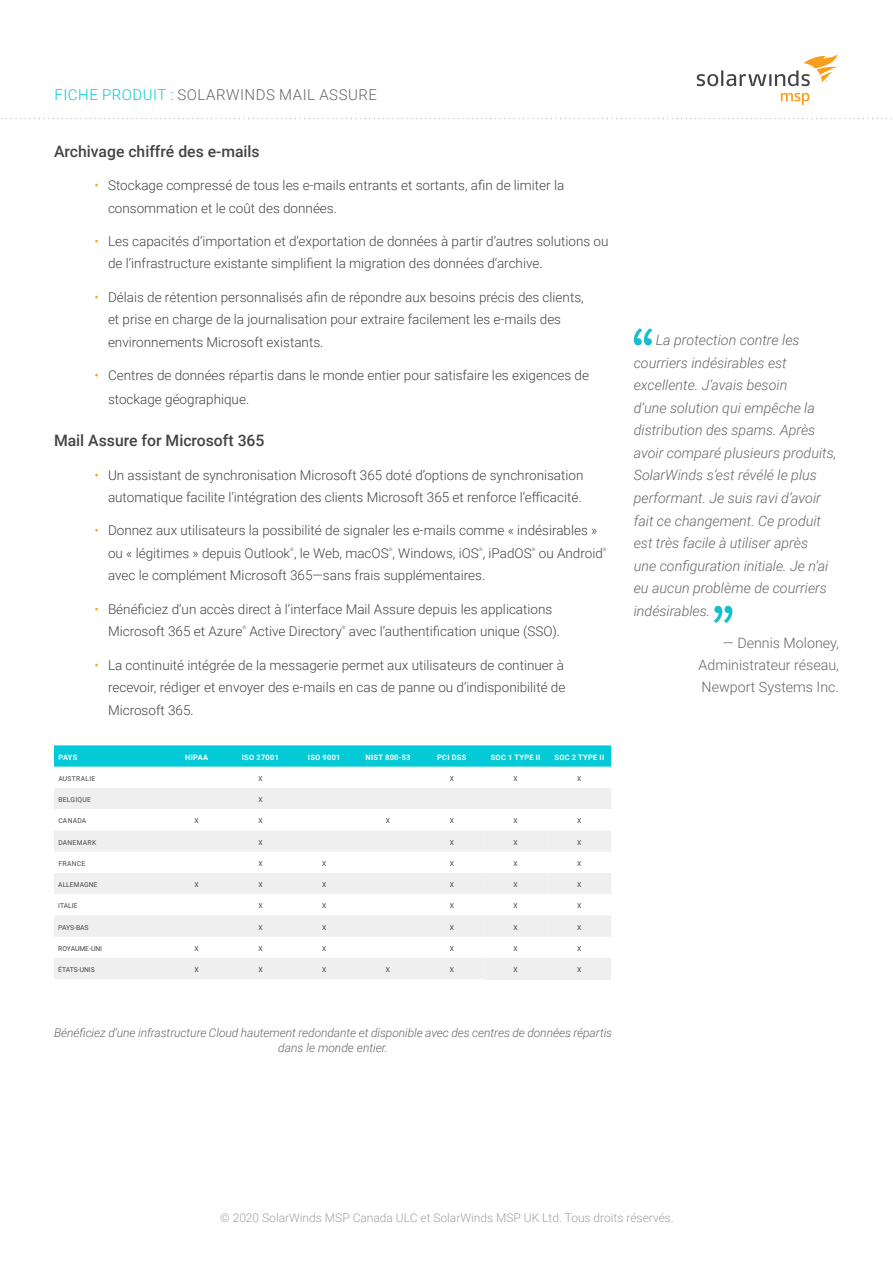
<style>
.page{position:relative;width:893px;height:1263px;background:#fff}
.page>*{position:absolute;margin:0;border:0;box-sizing:border-box;transform-origin:0 0}
.t1{font:500 15.75px "Roboto";color:#444}
.t2{font:300 15px "Roboto";letter-spacing:.035em;color:#666}
.t3{font:italic 300 14.25px/22.5px "Roboto";color:#666}
.t4{font:300 14.25px/21.8px "Roboto";color:#666;text-align:justify}
.t5{font:300 13.5px/22.5px "Roboto";color:#444}
.t6{font:italic 300 12px/15px "Roboto";letter-spacing:-.005em;color:#666;text-align:center}
.t7{font:300 12px "Roboto";color:#a1a1a1}
.t8{font:700 7.5px "Roboto";letter-spacing:.035em;color:#fff}
.t9{font:6.75px "Roboto";letter-spacing:.01em;color:#444}
.t10{font:6.75px "Roboto";letter-spacing:.04em;color:#444}
.t11{font:6.75px "Roboto";letter-spacing:.035em;color:#444}
.t12{font:300 4.8px "Roboto";color:#444}
.s1{color:#04c9d7}
.s2{color:#f99d1c}
</style>
<div class="page">
<svg style="left:54px;top:745px;width:557px;height:22px;background:#0ccad8"></svg>
<svg style="left:54px;top:788px;width:557px;height:149px;fill:#efeff0"></svg>
<svg style="left:484px;top:830px;width:127px;height:107px"></svg>
<div style="left:54px;top:958px;width:430px;height:21px;background:#efeff0"></div>
<div style="left:484px;top:958px;width:63px;height:21px;background:#efeff0"></div>
<div style="left:547px;top:958px;width:64px;height:21px;background:#efeff0"></div>
<svg style="left:634px;top:328px;width:18px;height:17px"></svg>
<svg style="left:714px;top:606px;width:18px;height:17px"></svg>
<svg style="left:1px;top:118px;width:891px;height:1px"></svg>
<svg style="left:781px;top:93px;width:28px;height:12px"></svg>
<svg style="left:697px;top:54px;width:141px;height:32px"></svg>
<p class="t2" style="left:54px;top:84px;width:324px"><span class="s1">FICHE PRODUIT :</span> SOLARWINDS MAIL ASSURE</p>
<p class="t1" style="left:54px;top:140px;width:207px">Archivage chiffré des e-mails</p>
<p class="t5" style="left:108px;top:174px;width:458px;text-indent:-14px"><span class="s2">•</span> Stockage compressé de tous les e-mails entrants et sortants, afin de limiter la consommation et le coût des données.</p>
<p class="t5" style="left:108px;top:229px;width:502px;text-indent:-14px"><span class="s2">•</span> Les capacités d’importation et d’exportation de données à partir d’autres solutions ou de l’infrastructure existante simplifient la migration des données d’archive.</p>
<p class="t5" style="left:108px;top:285px;width:477px;text-indent:-14px"><span class="s2">•</span> Délais de rétention personnalisés afin de répondre aux besoins précis des clients, et prise en charge de la journalisation pour extraire facilement les e-mails des environnements Microsoft existants.</p>
<p class="t5" style="left:108px;top:363px;width:483px;line-height:24px;text-indent:-14px"><span class="s2">•</span> Centres de données répartis dans le monde entier pour satisfaire les exigences de stockage géographique.</p>
<p class="t1" style="left:54px;top:430px;width:212px">Mail Assure for Microsoft 365</p>
<p class="t5" style="left:94px;top:463px;width:490px;text-align:right"><span class="s2">•</span> Un assistant de synchronisation Microsoft 365 doté d’options de synchronisation automatique facilite l’intégration des clients Microsoft 365 et renforce l’efficacité.</p>
<p class="t5" style="left:108px;top:519px;width:491px;text-indent:-14px"><span class="s2">•</span> Donnez aux utilisateurs la possibilité de signaler les e-mails comme « indésirables » ou « légitimes » depuis Outlook , le Web, macOS , Windows, iOS , iPadOS</p>
<p class="t12" style="left:290px;top:545px;width:5px">®</p>
<p class="t12" style="left:389px;top:545px;width:5px">®</p>
<p class="t12" style="left:479px;top:545px;width:5px">®</p>
<p class="t12" style="left:532px;top:545px;width:5px">®</p>
<p class="t5" style="left:539px;top:541px;width:66px">ou Android</p>
<p class="t12" style="left:603px;top:545px;width:5px">®</p>
<p class="t5" style="left:108px;top:564px;width:379px">avec le complément Microsoft 365—sans frais supplémentaires.</p>
<p class="t5" style="left:108px;top:597px;width:446px;text-indent:-14px"><span class="s2">•</span> Bénéficiez d’un accès direct à l’interface Mail Assure depuis les applications<br>Microsoft 365 et Azure</p>
<p class="t12" style="left:242px;top:624px;width:5px">®</p>
<p class="t5" style="left:249px;top:620px;width:94px">Active Directory</p>
<p class="t12" style="left:342px;top:624px;width:5px">®</p>
<p class="t5" style="left:349px;top:620px;width:213px">avec l’authentification unique (SSO).</p>
<p class="t5" style="left:108px;top:653px;width:459px;text-align:justify;text-indent:-14px"><span class="s2">•</span> La continuité intégrée de la messagerie permet aux utilisateurs de continuer à recevoir, rédiger et envoyer des e-mails en cas de panne ou d’indisponibilité de Microsoft 365.</p>
<p class="t8" style="left:58px;top:752px;width:20px">PAYS</p>
<p class="t8" style="left:185px;top:752px;width:24px">HIPAA</p>
<p class="t8" style="left:242px;top:752px;width:39px">ISO 27001</p>
<p class="t8" style="left:308px;top:752px;width:34px">ISO 9001</p>
<p class="t8" style="left:365px;top:752px;width:47px">NIST 800-53</p>
<p class="t8" style="left:437px;top:752px;width:31px">PCI DSS</p>
<p class="t8" style="left:491px;top:752px;width:51px">SOC 1 TYPE II</p>
<p class="t8" style="left:554px;top:752px;width:51px">SOC 2 TYPE II</p>
<p class="t10" style="left:58px;top:774px;width:38px">AUSTRALIE</p>
<p class="t9" style="left:258px;top:774px;width:6px">X</p>
<p class="t9" style="left:450px;top:774px;width:6px">X</p>
<p class="t9" style="left:513px;top:774px;width:6px">X</p>
<p class="t9" style="left:577px;top:774px;width:6px">X</p>
<p class="t11" style="left:58px;top:795px;width:34px">BELGIQUE</p>
<p class="t9" style="left:258px;top:795px;width:6px">X</p>
<p class="t9" style="left:58px;top:816px;width:30px">CANADA</p>
<p class="t9" style="left:195px;top:816px;width:6px">X</p>
<p class="t9" style="left:258px;top:816px;width:6px">X</p>
<p class="t9" style="left:386px;top:816px;width:6px">X</p>
<p class="t9" style="left:450px;top:816px;width:6px">X</p>
<p class="t9" style="left:513px;top:816px;width:6px">X</p>
<p class="t9" style="left:577px;top:816px;width:6px">X</p>
<p class="t10" style="left:58px;top:837px;width:39px">DANEMARK</p>
<p class="t9" style="left:258px;top:837px;width:6px">X</p>
<p class="t9" style="left:450px;top:837px;width:6px">X</p>
<p class="t9" style="left:513px;top:837px;width:6px">X</p>
<p class="t9" style="left:577px;top:837px;width:6px">X</p>
<p class="t9" style="left:58px;top:859px;width:28px">FRANCE</p>
<p class="t9" style="left:258px;top:859px;width:6px">X</p>
<p class="t9" style="left:322px;top:859px;width:6px">X</p>
<p class="t9" style="left:450px;top:859px;width:6px">X</p>
<p class="t9" style="left:513px;top:859px;width:6px">X</p>
<p class="t9" style="left:577px;top:859px;width:6px">X</p>
<p class="t9" style="left:58px;top:880px;width:41px">ALLEMAGNE</p>
<p class="t9" style="left:195px;top:880px;width:6px">X</p>
<p class="t9" style="left:258px;top:880px;width:6px">X</p>
<p class="t9" style="left:322px;top:880px;width:6px">X</p>
<p class="t9" style="left:450px;top:880px;width:6px">X</p>
<p class="t9" style="left:513px;top:880px;width:6px">X</p>
<p class="t9" style="left:577px;top:880px;width:6px">X</p>
<p class="t9" style="left:58px;top:901px;width:21px">ITALIE</p>
<p class="t9" style="left:258px;top:901px;width:6px">X</p>
<p class="t9" style="left:322px;top:901px;width:6px">X</p>
<p class="t9" style="left:450px;top:901px;width:6px">X</p>
<p class="t9" style="left:513px;top:901px;width:6px">X</p>
<p class="t9" style="left:577px;top:901px;width:6px">X</p>
<p class="t9" style="left:58px;top:922px;width:32px">PAYS-BAS</p>
<p class="t9" style="left:258px;top:922px;width:6px">X</p>
<p class="t9" style="left:322px;top:922px;width:6px">X</p>
<p class="t9" style="left:450px;top:922px;width:6px">X</p>
<p class="t9" style="left:513px;top:922px;width:6px">X</p>
<p class="t9" style="left:577px;top:922px;width:6px">X</p>
<p class="t9" style="left:58px;top:944px;width:45px">ROYAUME-UNI</p>
<p class="t9" style="left:195px;top:944px;width:6px">X</p>
<p class="t9" style="left:258px;top:944px;width:6px">X</p>
<p class="t9" style="left:322px;top:944px;width:6px">X</p>
<p class="t9" style="left:450px;top:944px;width:6px">X</p>
<p class="t9" style="left:513px;top:944px;width:6px">X</p>
<p class="t9" style="left:577px;top:944px;width:6px">X</p>
<p class="t9" style="left:58px;top:965px;width:38px">ÉTATS-UNIS</p>
<p class="t9" style="left:195px;top:965px;width:6px">X</p>
<p class="t9" style="left:258px;top:965px;width:6px">X</p>
<p class="t9" style="left:322px;top:965px;width:6px">X</p>
<p class="t9" style="left:386px;top:965px;width:6px">X</p>
<p class="t9" style="left:450px;top:965px;width:6px">X</p>
<p class="t9" style="left:513px;top:965px;width:6px">X</p>
<p class="t9" style="left:577px;top:965px;width:6px">X</p>
<p class="t3" style="left:634px;top:329px;width:204px;text-indent:22px">La protection contre les courriers indésirables est excellente. J’avais besoin<br>d’une solution qui empêche la distribution des spams. Après avoir comparé plusieurs produits,<br>SolarWinds s’est révélé le plus performant. Je suis ravi d’avoir fait ce changement. Ce produit est très facile à utiliser après<br>une configuration initiale. Je n’ai eu aucun problème de courriers indésirables.</p>
<p class="t4" style="left:698px;top:632px;width:142px;text-indent:24px">— Dennis Moloney, Administrateur réseau, Newport Systems Inc.</p>
<p class="t6" style="left:54px;top:1025px;width:560px">Bénéficiez d’une infrastructure Cloud hautement redondante et disponible avec des centres de données répartis dans le monde entier.</p>
<p class="t7" style="left:220px;top:1209px;width:455px">© 2020 SolarWinds MSP Canada ULC et SolarWinds MSP UK Ltd. Tous droits réservés.</p>
</div>
